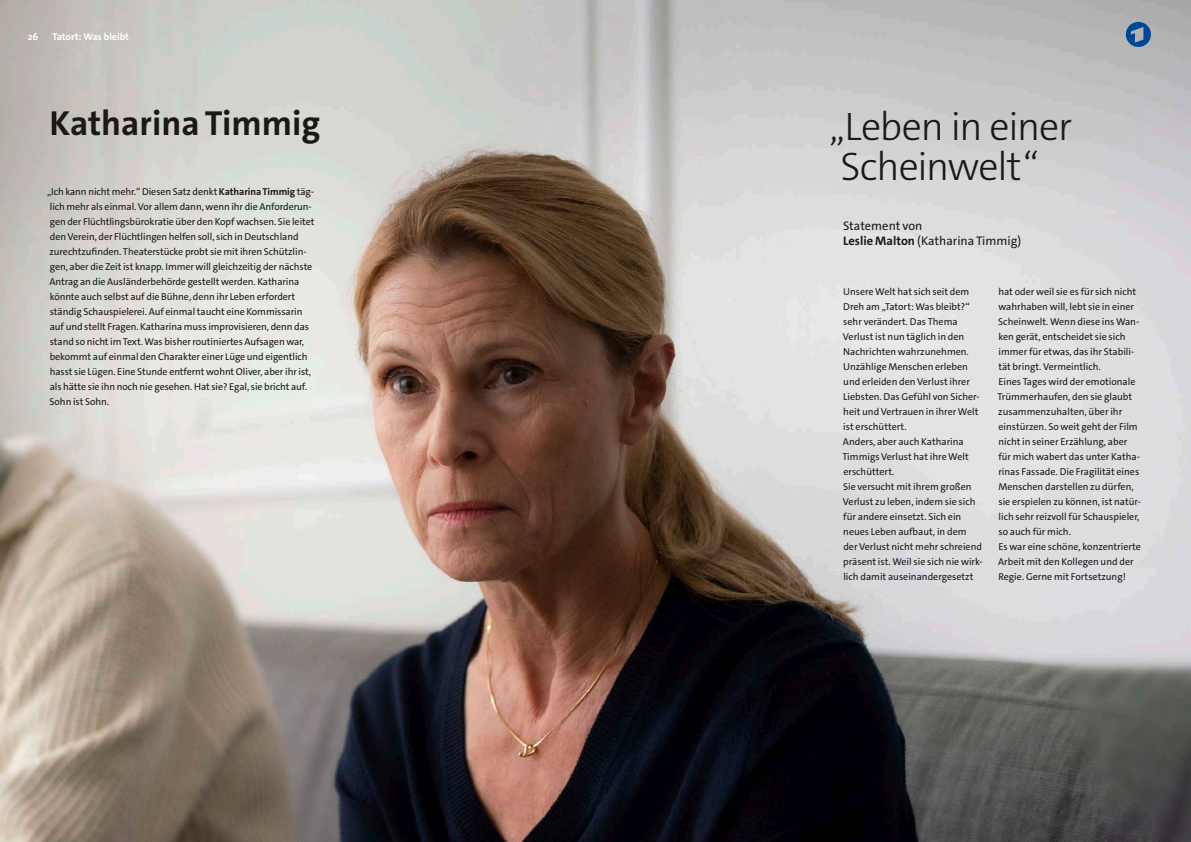
<style>
.page{position:relative;width:1191px;height:842px;background:#fff}
.page>*{position:absolute;margin:0;border:0;box-sizing:border-box;transform-origin:0 0}
.t1{font:300 40px/40px "The Sans C5";letter-spacing:-.03em;color:#1a1918}
.t2{font:700 35px "The Sans C5";color:#1a1918}
.t3{font:12.5px/15px "The Sans C5";color:#1a1918}
.t4{font:10px/15px "The Sans C5";color:#1a1918}
.t5{font:700 10px "The Sans C5";letter-spacing:-.005em;color:#fff}
.s1{font-weight:700}
</style>
<div class="page">
<img style="left:0;top:0;width:1191px;height:842px">
<svg style="left:1125px;top:22px;width:26px;height:25px"></svg>
<p class="t5" style="left:28px;top:30px;width:12px">26</p>
<p class="t5" style="left:52px;top:30px;width:78px">Tatort: Was bleibt</p>
<h2 class="t2" style="left:50px;top:101px;width:272px">Katharina Timmig</h2>
<p class="t4" style="left:47px;top:184px;width:269px">„Ich kann nicht mehr.“ Diesen Satz denkt <span class="s1">Katharina Timmig</span> täg&shy;lich mehr als einmal. Vor allem dann, wenn ihr die Anforderun&shy;gen der Flüchtlingsbürokratie über den Kopf wachsen. Sie leitet den Verein, der Flüchtlingen helfen soll, sich in Deutschland zurechtzufinden. Theaterstücke probt sie mit ihren Schützlin&shy;gen, aber die Zeit ist knapp. Immer will gleichzeitig der nächste Antrag an die Ausländerbehörde gestellt werden. Katharina könnte auch selbst auf die Bühne, denn ihr Leben erfordert ständig Schauspielerei. Auf einmal taucht eine Kommissarin auf und stellt Fragen. Katharina muss improvisieren, denn das stand so nicht im Text. Was bisher routiniertes Aufsagen war, bekommt auf einmal den Charakter einer Lüge und eigentlich hasst sie Lügen. Eine Stunde entfernt wohnt Oliver, aber ihr ist, als hätte sie ihn noch nie gesehen. Hat sie? Egal, sie bricht auf.<br>Sohn ist Sohn.</p>
<h1 class="t1" style="left:829px;top:107px;width:245px">„Leben in einer<br>Scheinwelt“</h1>
<p class="t3" style="left:843px;top:218px;width:180px">Statement von<br><span class="s1">Leslie Malton</span> (Katharina Timmig)</p>
<p class="t4" style="left:842px;top:284px;width:142px">Unsere Welt hat sich seit dem<br>Dreh am „Tatort: Was bleibt?“ sehr verändert. Das Thema<br>Verlust ist nun täglich in den<br>Nachrichten wahrzunehmen.<br>Unzählige Menschen erleben und erleiden den Verlust ihrer<br>Liebsten. Das Gefühl von Sicher&shy;heit und Vertrauen in ihrer Welt ist erschüttert.<br>Anders, aber auch Katharina<br>Timmigs Verlust hat ihre Welt erschüttert.<br>Sie versucht mit ihrem großen<br>Verlust zu leben, indem sie sich für andere einsetzt. Sich ein neues Leben aufbaut, in dem<br>der Verlust nicht mehr schreiend präsent ist. Weil sie sich nie wirk&shy;lich damit auseinandergesetzt</p>
<p class="t4" style="left:997px;top:284px;width:145px">hat oder weil sie es für sich nicht wahrhaben will, lebt sie in einer<br>Scheinwelt. Wenn diese ins Wan&shy;ken gerät, entscheidet sie sich immer für etwas, das ihr Stabili&shy;tät bringt. Vermeintlich.<br>Eines Tages wird der emotionale<br>Trümmerhaufen, den sie glaubt zusammenzuhalten, über ihr einstürzen. So weit geht der Film nicht in seiner Erzählung, aber für mich wabert das unter Katha&shy;rinas Fassade. Die Fragilität eines<br>Menschen darstellen zu dürfen, sie erspielen zu können, ist natür&shy;lich sehr reizvoll für Schauspieler, so auch für mich.<br>Es war eine schöne, konzentrierte<br>Arbeit mit den Kollegen und der<br>Regie. Gerne mit Fortsetzung!</p>
</div>
